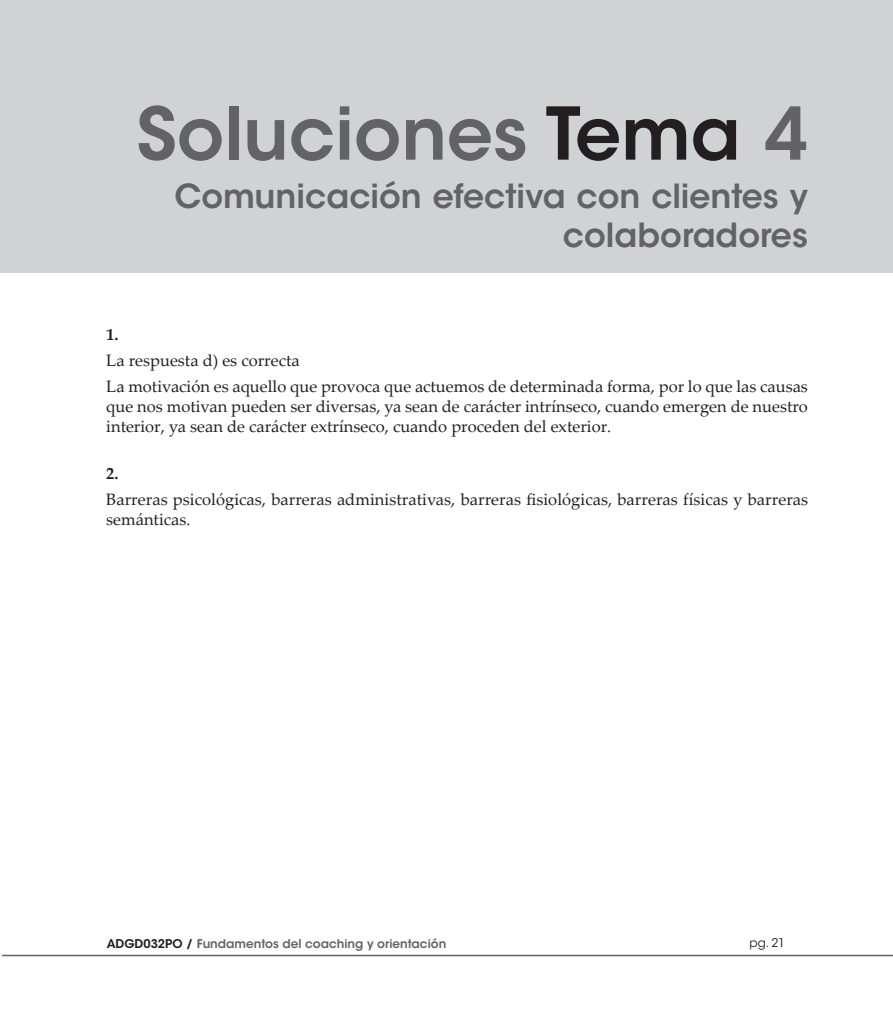
<style>
.page{position:relative;width:893px;height:1021px;background:#fff}
.page>*{position:absolute;margin:0;border:0;box-sizing:border-box;transform-origin:0 0}
._01{font:600 72px "ITC Avant Garde Std";color:#636366}
._0_TITULO_TEMA{font:600 33px/39.6px "ITC Avant Garde Std";color:#636366;text-align:right}
.comun{font:16.5px/19.8px "Palatino Linotype";letter-spacing:.005em;color:#231f20;text-align:justify}
.Actividad{font:700 16.5px "Palatino Linotype";color:#231f20}
.t1{font:600 12px "ITC Avant Garde Std";color:#636366}
.t2{font:12px "ITC Avant Garde Std";color:#231f20}
.s1{color:#231f20}
</style>
<div class="page">
<hr style="left:2px;top:954px;width:891px;height:2px;background:#636366">
<div style="left:0;top:0;width:893px;height:273px;background:#d1d2d4"></div>
<p class="_01" style="left:136px;top:88px;width:673px">Soluciones <span class="s1">Tema</span> 4</p>
<p class="_0_TITULO_TEMA" style="left:174px;top:176px;width:635px">Comunicación efectiva con clientes y colaboradores</p>
<p class="Actividad" style="left:106px;top:322px;width:14px">1.</p>
<p class="comun" style="left:106px;top:349px;width:195px">La respuesta d) es correcta</p>
<p class="comun" style="left:106px;top:376px;width:703px">La motivación es aquello que provoca que actuemos de determinada forma, por lo que las causas que nos motivan pueden ser diversas, ya sean de carácter intrínseco, cuando emergen de nuestro interior, ya sean de carácter extrínseco, cuando proceden del exterior.</p>
<p class="Actividad" style="left:106px;top:461px;width:14px">2.</p>
<p class="comun" style="left:106px;top:489px;width:703px">Barreras psicológicas, barreras administrativas, barreras fisiológicas, barreras físicas y barreras semánticas.</p>
<p class="t1" style="left:107px;top:935px;width:341px"><span class="s1">ADGD032PO /</span> Fundamentos del coaching y orientación</p>
<p class="t2" style="left:749px;top:935px;width:37px">pg. 21</p>
</div>
